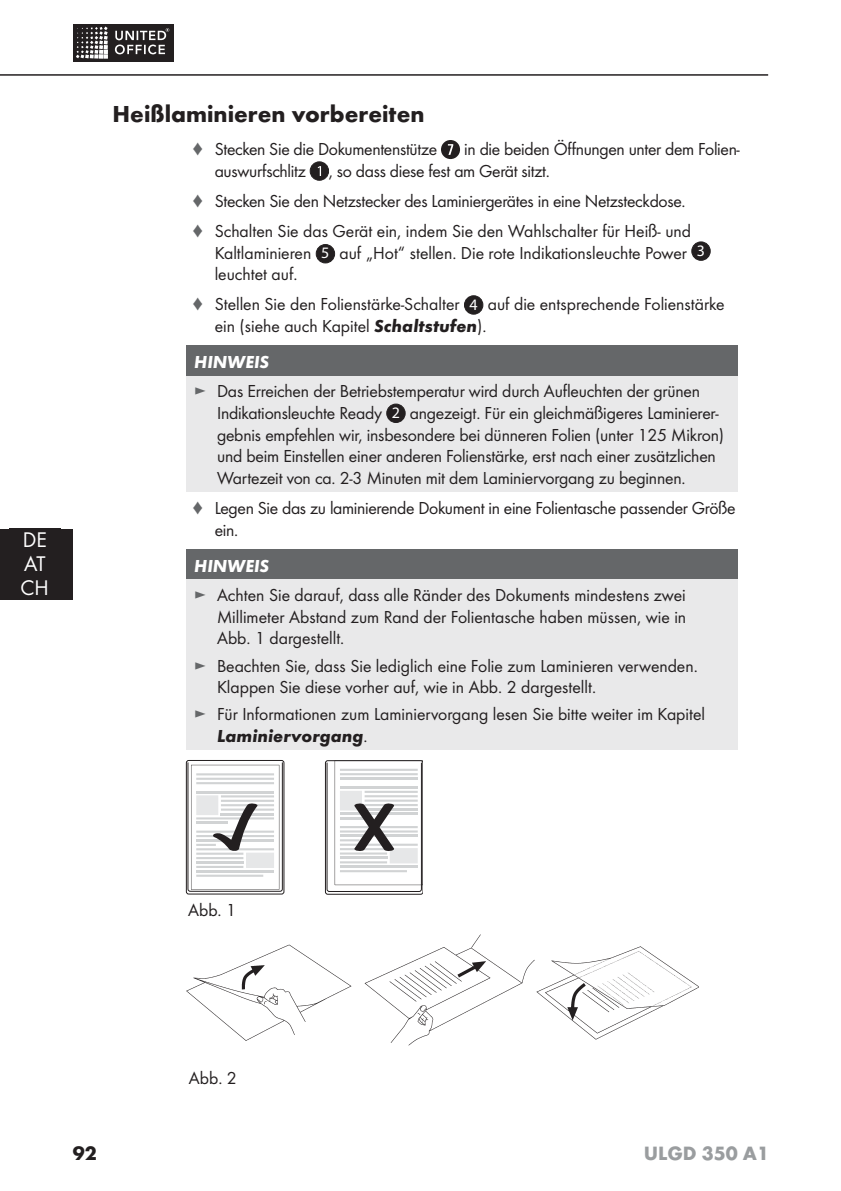
<style>
.page{position:relative;width:841px;height:1191px;background:#fff}
.page>*{position:absolute;margin:0;border:0;box-sizing:border-box;transform-origin:0 0}
.t1{font:700 24px "Futura";color:#231f20}
.t2{font:22px/24px "Futura Boo";color:#fff}
.t3{font:700 20px "Futura";color:#9a9d9f}
.t4{font:700 20px "Futura";color:#231f20}
.t5{font:18px/21.6px "Futura Boo";letter-spacing:-.01em;color:#231f20}
.t6{font:italic 700 18px "Futura";color:#231f20}
.t7{font:italic 700 18px "Futura";color:#fff}
.s1{color:#656769}
.s2{font-family:"Myriad";font-size:16px;color:#fff}
.s3{font-family:"Futura";font-weight:700;font-style:italic}
.s4{font-family:"Futura Boo";font-weight:400;font-style:normal}
</style>
<div class="page">
<hr style="left:0;top:74px;width:768px;height:2px;background:#231f20">
<div style="left:73px;top:24px;width:101px;height:37px;background:#231f20"></div>
<svg style="left:76px;top:27px;width:32px;height:32px"></svg>
<svg style="left:115px;top:28px;width:54px;height:26px"></svg>
<div style="left:0;top:528px;width:73px;height:71px;background:#231f20"></div>
<svg style="left:441px;top:140px;width:19px;height:19px"></svg>
<div style="left:310px;top:162px;width:18px;height:18px;background:#231f20;border-radius:50%"></div>
<div style="left:310px;top:161px;width:19px;height:20px;border:1px solid #231f20;border-radius:50%"></div>
<svg style="left:318px;top:166px;width:3px;height:10px"></svg>
<div style="left:316px;top:244px;width:19px;height:19px;background:#231f20;border-radius:50%"></div>
<div style="left:316px;top:244px;width:19px;height:19px;border:1px solid #231f20;border-radius:50%"></div>
<div style="left:692px;top:242px;width:18px;height:18px;background:#231f20;border-radius:50%"></div>
<div style="left:691px;top:241px;width:19px;height:20px;border:1px solid #231f20;border-radius:50%"></div>
<div style="left:464px;top:296px;width:19px;height:18px;background:#231f20;border-radius:50%"></div>
<div style="left:464px;top:295px;width:19px;height:19px;border:1px solid #231f20;border-radius:50%"></div>
<div style="left:186px;top:346px;width:552px;height:30px;background:#656769"></div>
<div style="left:186px;top:376px;width:552px;height:116px;background:#e9e9ea"></div>
<div style="left:387px;top:404px;width:18px;height:18px;background:#231f20;border-radius:50%"></div>
<div style="left:386px;top:403px;width:19px;height:20px;border:1px solid #231f20;border-radius:50%"></div>
<div style="left:186px;top:549px;width:552px;height:30px;background:#656769"></div>
<div style="left:186px;top:579px;width:552px;height:171px;background:#e9e9ea"></div>
<div style="left:186px;top:760px;width:98px;height:134px;border:1px solid #231f20;border-radius:2px"></div>
<svg style="left:188px;top:762px;width:94px;height:129px"></svg>
<div style="left:325px;top:760px;width:98px;height:134px;border:1px solid #231f20;border-radius:2px"></div>
<svg style="left:327px;top:760px;width:96px;height:131px"></svg>
<img style="left:186px;top:944px;width:166px;height:96px">
<img style="left:365px;top:934px;width:169px;height:112px">
<img style="left:536px;top:946px;width:163px;height:93px">
<p class="t2" style="left:21px;top:529px;width:30px">DE<br>AT<br>CH</p>
<h1 class="t1" style="left:113px;top:105px;width:313px">Heißlaminieren vorbereiten</h1>
<p class="t5" style="left:192px;top:139px;width:247px"><span class="s1">♦</span> Stecken Sie die Dokumentenstütze</p>
<p class="t5" style="left:464px;top:139px;width:277px">in die beiden Öffnungen unter dem Folien-</p>
<p class="t5" style="left:215px;top:161px;width:93px">auswurfschlitz</p>
<p class="t5" style="left:192px;top:157px;width:501px;line-height:30.2px;text-align:center">, so dass diese fest am Gerät sitzt.<br><span class="s1">♦</span> Stecken Sie den Netzstecker des Laminiergerätes in eine Netzsteckdose. <span class="s1">♦</span> Schalten Sie das Gerät ein, indem Sie den Wahlschalter für Heiß- und</p>
<p class="t5" style="left:215px;top:243px;width:492px">Kaltlaminieren <span class="s2">5</span> auf „Hot“ stellen. Die rote Indikationsleuchte Power <sup>3 </sup>leuchtet auf.</p>
<p class="t5" style="left:215px;top:294px;width:511px;text-indent:-23px"><span class="s1">♦</span> Stellen Sie den Folienstärke-Schalter <span class="s2">4</span> auf die entsprechende Folienstärke ein (siehe auch Kapitel <span class="s3">Schaltstufen</span>).</p>
<p class="t7" style="left:194px;top:355px;width:76px">HINWEIS</p>
<p class="t5" style="left:217px;top:381px;width:508px;text-indent:-23px"><span class="s1">►</span> Das Erreichen der Betriebstemperatur wird durch Aufleuchten der grünen Indikationsleuchte Ready <span class="s2">2</span> angezeigt. Für ein gleichmäßigeres Laminierer&shy;gebnis empfehlen wir, insbesondere bei dünneren Folien (unter 125 Mikron) und beim Einstellen einer anderen Folienstärke, erst nach einer zusätzlichen Wartezeit von ca. 2-3 Minuten mit dem Laminiervorgang zu beginnen.</p>
<p class="t5" style="left:215px;top:498px;width:522px;text-indent:-23px"><span class="s1">♦</span> Legen Sie das zu laminierende Dokument in eine Folientasche passender Größe ein.</p>
<p class="t7" style="left:194px;top:558px;width:76px">HINWEIS</p>
<p class="t5" style="left:217px;top:585px;width:471px;text-align:justify;text-indent:-23px"><span class="s1">►</span> Achten Sie darauf, dass alle Ränder des Dokuments mindestens zwei Millimeter Abstand zum Rand der Folientasche haben müssen, wie in Abb. 1 dargestellt.</p>
<p class="t5" style="left:217px;top:655px;width:482px;text-indent:-23px"><span class="s1">►</span> Beachten Sie, dass Sie lediglich eine Folie zum Laminieren verwenden.<br>Klappen Sie diese vorher auf, wie in Abb. 2 dargestellt.</p>
<p class="t5" style="left:194px;top:704px;width:512px"><span class="s1">►</span> Für Informationen zum Laminiervorgang lesen Sie bitte weiter im Kapitel</p>
<p class="t6" style="left:217px;top:728px;width:152px">Laminiervorgang<span class="s4">.</span></p>
<p class="t5" style="left:188px;top:900px;width:50px">Abb. 1</p>
<p class="t5" style="left:189px;top:1068px;width:50px">Abb. 2</p>
<p class="t4" style="left:73px;top:1145px;width:25px">92</p>
<p class="t3" style="left:643px;top:1144px;width:127px">ULGD 350 A1</p>
</div>
